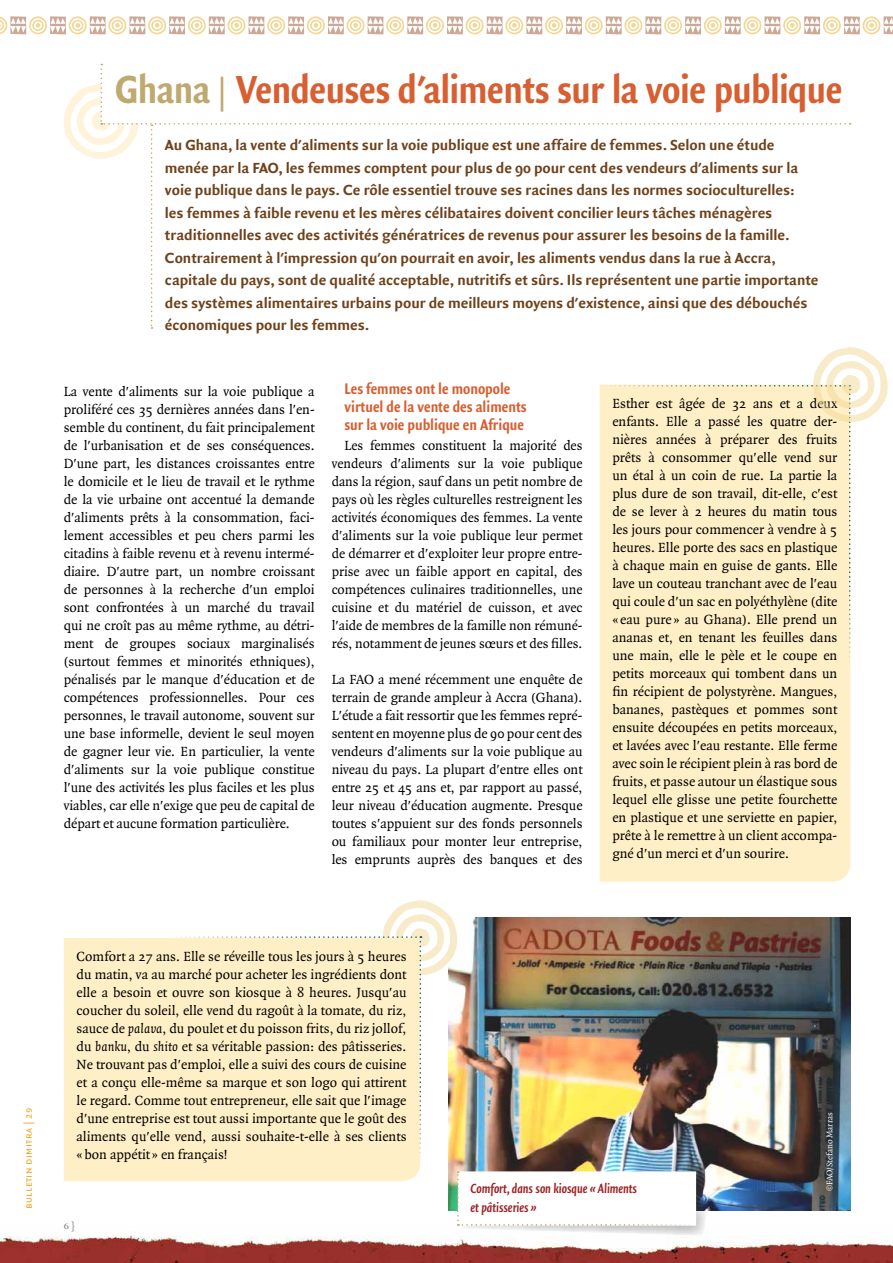
<style>
.page{position:relative;width:893px;height:1263px;background:#fff}
.page>*{position:absolute;margin:0;border:0;box-sizing:border-box;transform-origin:0 0}
.t1{font:700 42px "Quadraat Sans Con";letter-spacing:-.015em;color:#d75f31}
.t2{font:700 16.5px/18px "Quadraat Sans Con";color:#d75f31}
.t3{font:700 15.75px/22.5px "Quadraat Sans";letter-spacing:-.005em;color:#6e421b}
.t4{font:14.25px/18px "Quadraat";color:#000;text-align:justify}
.t5{font:italic 700 14.25px "Quadraat Sans Con";letter-spacing:-.005em;color:#9d262a}
.t6{font:10.5px "Quadraat Sans Caps";letter-spacing:.035em;color:#f6a01a}
.t7{font:10.5px "Quadraat Small Caps";color:#7c8082}
.t8{font:9px "Quadraat";letter-spacing:-.005em;color:#fff}
.s1{color:#bea96f}
.s2{font-weight:400;font-size:33px;color:#bea96f}
.s3{font-style:italic}
</style>
<div class="page">
<svg style="left:0;top:16px;width:893px;height:18px"></svg>
<img style="left:0;top:1232px;width:893px;height:31px">
<div style="left:600px;top:667px;width:250px;height:215px;background:#ffefc6"></div>
<img style="left:449px;top:917px;width:401px;height:293px">
<svg style="left:64px;top:64px;width:787px;height:265px"></svg>
<div style="left:64px;top:938px;width:356px;height:243px;background:#ffefc6"></div>
<svg style="left:171px;top:900px;width:286px;height:260px"></svg>
<svg style="left:600px;top:347px;width:288px;height:320px"></svg>
<svg style="left:457px;top:1171px;width:251px;height:65px"></svg>
<h1 class="t1" style="left:115px;top:65px;width:729px"><span class="s1">Ghana</span> <span class="s2">|</span> Vendeuses d'aliments sur la voie publique</h1>
<p class="t3" style="left:165px;top:135px;width:655px">Au Ghana, la vente d'aliments sur la voie publique est une affaire de femmes. Selon une étude menée par la FAO, les femmes comptent pour plus de 90 pour cent des vendeurs d'aliments sur la voie publique dans le pays. Ce rôle essentiel trouve ses racines dans les normes socioculturelles:<br>les femmes à faible revenu et les mères célibataires doivent concilier leurs tâches ménagères traditionnelles avec des activités génératrices de revenus pour assurer les besoins de la famille.<br>Contrairement à l'impression qu'on pourrait en avoir, les aliments vendus dans la rue à Accra, capitale du pays, sont de qualité acceptable, nutritifs et sûrs. Ils représentent une partie importante des systèmes alimentaires urbains pour de meilleurs moyens d'existence, ainsi que des débouchés économiques pour les femmes.</p>
<p class="t4" style="left:64px;top:383px;width:252px">La vente d'aliments sur la voie publique a proliféré ces 35 dernières années dans l'en&shy;semble du continent, du fait principalement de l'urbanisation et de ses conséquences.<br>D'une part, les distances croissantes entre le domicile et le lieu de travail et le rythme de la vie urbaine ont accentué la demande d'aliments prêts à la consommation, faci&shy;lement accessibles et peu chers parmi les citadins à faible revenu et à revenu intermé&shy;diaire. D'autre part, un nombre croissant de personnes à la recherche d'un emploi sont confrontées à un marché du travail qui ne croît pas au même rythme, au détri&shy;ment de groupes sociaux marginalisés (surtout femmes et minorités ethniques), pénalisés par le manque d'éducation et de compétences professionnelles. Pour ces personnes, le travail autonome, souvent sur une base informelle, devient le seul moyen de gagner leur vie. En particulier, la vente d'aliments sur la voie publique constitue l'une des activités les plus faciles et les plus viables, car elle n'exige que peu de capital de départ et aucune formation particulière.</p>
<p class="t2" style="left:344px;top:380px;width:184px">Les femmes ont le monopole virtuel de la vente des aliments sur la voie publique en Afrique</p>
<p class="t4" style="left:332px;top:437px;width:252px;text-indent:13px">Les femmes constituent la majorité des vendeurs d'aliments sur la voie publique dans la région, sauf dans un petit nombre de pays où les règles culturelles restreignent les activités économiques des femmes. La vente d'aliments sur la voie publique leur permet de démarrer et d'exploiter leur propre entre&shy;prise avec un faible apport en capital, des compétences culinaires traditionnelles, une cuisine et du matériel de cuisson, et avec l'aide de membres de la famille non rémuné&shy;rés, notamment de jeunes sœurs et des filles.</p>
<p class="t4" style="left:332px;top:671px;width:252px">La FAO a mené récemment une enquête de terrain de grande ampleur à Accra (Ghana).<br>L'étude a fait ressortir que les femmes repré&shy;sentent en moyenne plus de 90 pour cent des vendeurs d'aliments sur la voie publique au niveau du pays. La plupart d'entre elles ont entre 25 et 45 ans et, par rapport au passé, leur niveau d'éducation augmente. Presque toutes s'appuient sur des fonds personnels ou familiaux pour monter leur entreprise, les emprunts auprès des banques et des</p>
<p class="t4" style="left:612px;top:395px;width:227px">Esther est âgée de 32 ans et a deux enfants. Elle a passé les quatre der&shy;nières années à préparer des fruits prêts à consommer qu'elle vend sur un étal à un coin de rue. La partie la plus dure de son travail, dit-elle, c'est de se lever à 2 heures du matin tous les jours pour commencer à vendre à 5 heures. Elle porte des sacs en plastique à chaque main en guise de gants. Elle lave un couteau tranchant avec de l'eau qui coule d'un sac en polyéthylène (dite « eau pure » au Ghana). Elle prend un ananas et, en tenant les feuilles dans une main, elle le pèle et le coupe en petits morceaux qui tombent dans un fin récipient de polystyrène. Mangues, bananes, pastèques et pommes sont ensuite découpées en petits morceaux, et lavées avec l'eau restante. Elle ferme avec soin le récipient plein à ras bord de fruits, et passe autour un élastique sous lequel elle glisse une petite fourchette en plastique et une serviette en papier, prête à le remettre à un client accompa&shy;gné d'un merci et d'un sourire.</p>
<p class="t6" style="left:22px;top:1209px;width:102px;rotate:-90deg">bulletin dimitra | 29</p>
<p class="t4" style="left:77px;top:948px;width:332px">Comfort a 27 ans. Elle se réveille tous les jours à 5 heures du matin, va au marché pour acheter les ingrédients dont elle a besoin et ouvre son kiosque à 8 heures. Jusqu'au coucher du soleil, elle vend du ragoût à la tomate, du riz, sauce de <span class="s3">palava</span>, du poulet et du poisson frits, du riz jollof, du <span class="s3">banku</span>, du <span class="s3">shito</span> et sa véritable passion: des pâtisseries.<br>Ne trouvant pas d'emploi, elle a suivi des cours de cuisine et a conçu elle-même sa marque et son logo qui attirent le regard. Comme tout entrepreneur, elle sait que l'image d'une entreprise est tout aussi importante que le goût des aliments qu'elle vend, aussi souhaite-t-elle à ses clients «bon appétit » en français!</p>
<p class="t7" style="left:64px;top:1220px;width:13px">6 }</p>
<p class="t5" style="left:470px;top:1181px;width:168px">Comfort, dans son kiosque « Aliments</p>
<p class="t5" style="left:470px;top:1200px;width:67px">et pâtisseries »</p>
<p class="t8" style="left:825px;top:1191px;width:80px;rotate:-90deg">©FAO/Stefano Marras</p>
</div>
